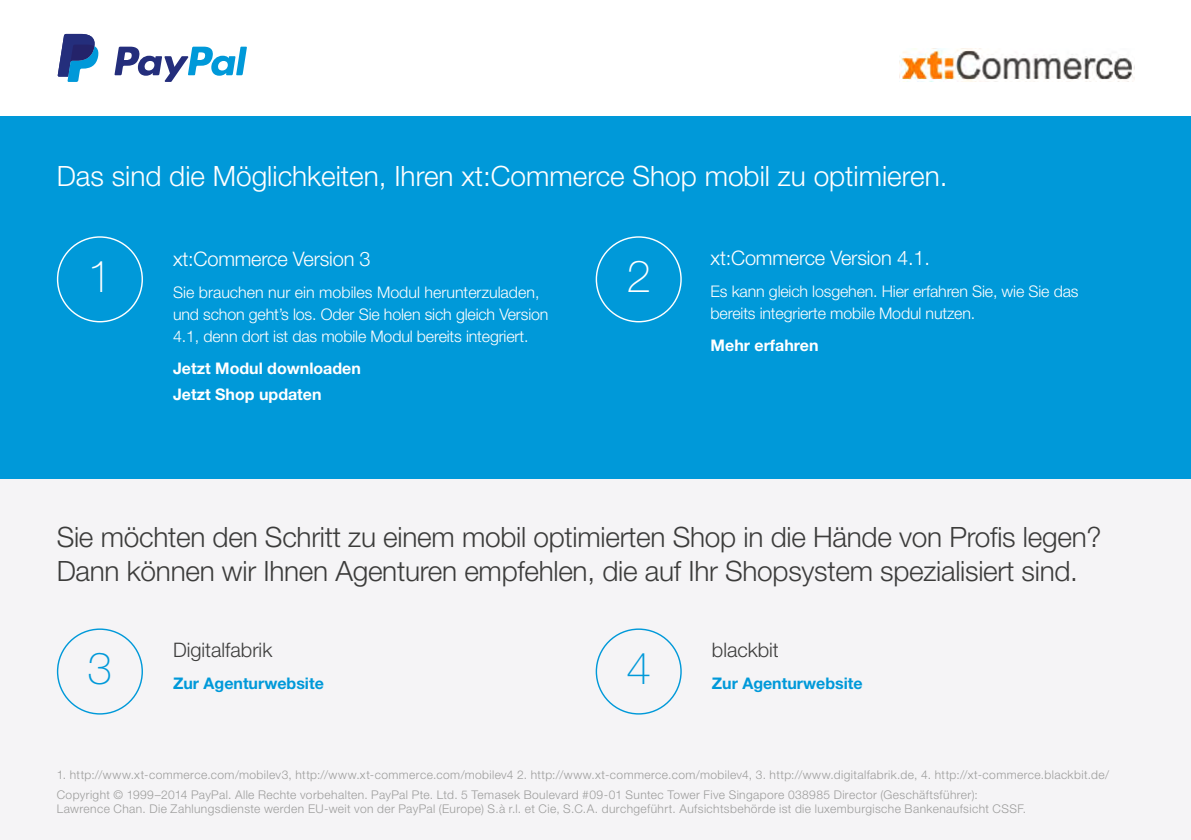
<style>
.page{position:relative;width:1191px;height:840px;background:#fff}
.page>*{position:absolute;margin:0;border:0;box-sizing:border-box;transform-origin:0 0}
.t1{font:100 44.4px "Helvetica Neue LT Std";color:#fff}
.t2{font:100 44.4px "Helvetica Neue LT Std";color:#0099d9}
.t3{font:300 28px/33.6px "Helvetica Neue LT Std";letter-spacing:-.01em;color:#3c3c3b}
.t4{font:300 28px "Helvetica Neue LT Std";color:#fff}
.t5{font:300 20px "Helvetica Neue LT Std";letter-spacing:-.01em;color:#fff}
.t6{font:300 20px "Helvetica Neue LT Std";color:#3c3c3b}
.t7{font:300 16px/22px "Helvetica Neue LT Std";letter-spacing:-.01em;color:#fff}
.t8{font:700 16px/26px "Helvetica Neue LT Std";color:#fff}
.t9{font:700 16px "Helvetica Neue LT Std";color:#0099d9}
.t10{font:300 12px/20px "Helvetica Neue LT Std";letter-spacing:.035em;color:#9d9d9c}
</style>
<div class="page">
<svg style="left:114px;top:47px;width:133px;height:35px"></svg>
<svg style="left:58px;top:34px;width:41px;height:48px"></svg>
<div style="left:0;top:116px;width:1191px;height:363px;background:#0099d9"></div>
<div style="left:0;top:479px;width:1191px;height:360px;background:#f5f4f6"></div>
<img style="left:899px;top:48px;width:235px;height:33px">
<h2 class="t4" style="left:57px;top:159px;width:892px">Das sind die Möglichkeiten, Ihren xt:Commerce Shop mobil zu optimieren.</h2>
<h3 class="t5" style="left:173px;top:246px;width:199px">xt:Commerce Version 3</h3>
<h3 class="t7" style="left:173px;top:281px;width:377px">Sie brauchen nur ein mobiles Modul herunterzuladen, und schon geht’s los. Oder Sie holen sich gleich Version<br>4.1, denn dort ist das mobile Modul bereits integriert.</h3>
<h3 class="t8" style="left:173px;top:355px;width:189px">Jetzt Modul downloaden<br>Jetzt Shop updaten</h3>
<h1 class="t1" style="left:88px;top:251px;width:26px">1</h1>
<h1 class="t1" style="left:626px;top:251px;width:26px">2</h1>
<h3 class="t5" style="left:710px;top:245px;width:221px">xt:Commerce Version 4.1.</h3>
<h3 class="t7" style="left:710px;top:279px;width:369px">Es kann gleich losgehen. Hier erfahren Sie, wie Sie das bereits integrierte mobile Modul nutzen.</h3>
<h3 class="t8" style="left:710px;top:331px;width:109px">Mehr erfahren</h3>
<h2 class="t3" style="left:57px;top:519px;width:1046px">Sie möchten den Schritt zu einem mobil optimierten Shop in die Hände von Profis legen?<br>Dann können wir Ihnen Agenturen empfehlen, die auf Ihr Shopsystem spezialisiert sind.</h2>
<h3 class="t6" style="left:173px;top:637px;width:101px">Digitalfabrik</h3>
<h3 class="t9" style="left:173px;top:673px;width:152px">Zur Agenturwebsite</h3>
<h1 class="t2" style="left:88px;top:643px;width:26px">3</h1>
<h1 class="t2" style="left:626px;top:643px;width:26px">4</h1>
<h3 class="t6" style="left:712px;top:637px;width:69px">blackbit</h3>
<h3 class="t9" style="left:712px;top:673px;width:152px">Zur Agenturwebsite</h3>
<p class="t10" style="left:57px;top:764px;width:1053px">1. http://www.xt-commerce.com/mobilev3, http://www.xt-commerce.com/mobilev4 2. http://www.xt-commerce.com/mobilev4, 3. http://www.digitalfabrik.de, 4. http://xt-commerce.blackbit.de/<br>Copyright © 1999–2014 PayPal. Alle Rechte vorbehalten. PayPal Pte. Ltd. 5 Temasek Boulevard #09-01 Suntec Tower Five Singapore 038985 Director (Geschäftsführer):</p>
<p class="t10" style="left:57px;top:798px;width:971px">Lawrence Chan. Die Zahlungsdienste werden EU-weit von der PayPal (Europe) S.à r.l. et Cie, S.C.A. durchgeführt. Aufsichtsbehörde ist die luxemburgische Bankenaufsicht CSSF.</p>
</div>
